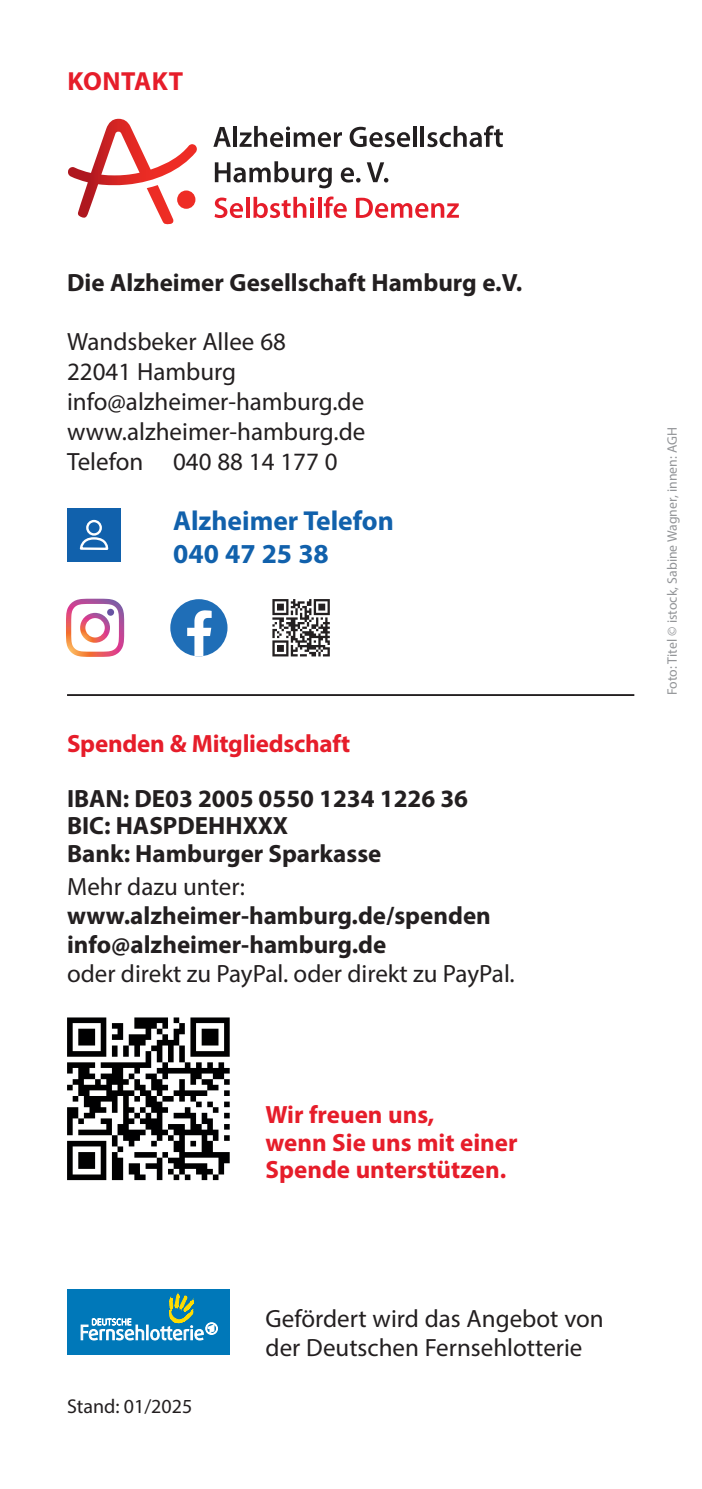
<style>
.page{position:relative;width:702px;height:1489px;background:#fff}
.page>*{position:absolute;margin:0;border:0;box-sizing:border-box;transform-origin:0 0}
.t1{font:700 27.5px/32.5px "Myriad Pro";color:#1161ac}
.t2{font:700 26.25px "Myriad Pro";letter-spacing:.02em;color:#e61d2a}
.t3{font:25px/30px "Myriad Pro";color:#231f20}
.t4{font:700 25px/27.5px "Myriad Pro";color:#231f20}
.t5{font:700 25px/27.5px "Myriad Pro";color:#e61d2a}
.t6{font:20px "Myriad Pro";color:#231f20}
.t7{font:13.75px "Myriad Pro";color:#939598}
</style>
<div class="page">
<hr style="left:67px;top:694px;width:567px;height:2px;background:#231f20">
<div style="left:67px;top:1288px;width:163px;height:66px;background:#0078b9"></div>
<svg style="left:81px;top:1294px;width:136px;height:45px"></svg>
<svg style="left:68px;top:119px;width:129px;height:106px"></svg>
<svg style="left:213px;top:127px;width:18px;height:20px"></svg>
<hr style="left:233px;top:126px;width:4px;height:21px;background:#231f20">
<svg style="left:239px;top:126px;width:103px;height:21px"></svg>
<svg style="left:349px;top:127px;width:61px;height:20px"></svg>
<hr style="left:413px;top:126px;width:3px;height:21px;background:#231f20">
<hr style="left:420px;top:126px;width:4px;height:21px;background:#231f20">
<svg style="left:427px;top:126px;width:76px;height:21px"></svg>
<svg style="left:215px;top:161px;width:173px;height:27px"></svg>
<svg style="left:214px;top:197px;width:29px;height:21px"></svg>
<hr style="left:246px;top:197px;width:3px;height:21px;background:#e61d2a">
<svg style="left:253px;top:197px;width:61px;height:21px"></svg>
<hr style="left:310px;top:203px;width:4px;height:15px;background:#e61d2a">
<hr style="left:318px;top:197px;width:3px;height:21px;background:#e61d2a">
<svg style="left:324px;top:196px;width:23px;height:22px"></svg>
<svg style="left:356px;top:198px;width:103px;height:20px"></svg>
<div style="left:67px;top:508px;width:54px;height:54px;background:#1161ac"></div>
<div style="left:86px;top:520px;width:16px;height:15px;border:2px solid #fff;border-radius:50%"></div>
<svg style="left:79px;top:537px;width:30px;height:13px"></svg>
<svg style="left:67px;top:1017px;width:163px;height:162px"></svg>
<svg style="left:272px;top:656px;width:58px;height:1px"></svg>
<svg style="left:272px;top:599px;width:58px;height:57px"></svg>
<div style="left:170px;top:599px;width:57px;height:57px;background:#1f6eb7;border-radius:50%"></div>
<svg style="left:187px;top:610px;width:25px;height:46px"></svg>
<svg style="left:66px;top:598px;width:58px;height:59px"></svg>
<div style="left:107px;top:608px;width:7px;height:7px;background:#6753a2;border-radius:50%"></div>
<p class="t2" style="left:67px;top:64px;width:117px">KONTAKT</p>
<p class="t4" style="left:67px;top:268px;width:457px">Die Alzheimer Gesellschaft Hamburg e.V.</p>
<p class="t3" style="left:67px;top:326px;width:300px">Wandsbeker Allee 68<br>22041 Hamburg info@alzheimer-hamburg.de www.alzheimer-hamburg.de<br>Telefon 040 88 14 177 0</p>
<p class="t1" style="left:173px;top:504px;width:222px">Alzheimer Telefon<br>040 47 25 38</p>
<p class="t5" style="left:67px;top:728px;width:285px">Spenden &amp; Mitgliedschaft</p>
<p class="t4" style="left:67px;top:783px;width:402px">IBAN: DE03 2005 0550 1234 1226 36<br>BIC: HASPDEHHXXX<br>Bank: Hamburger Sparkasse</p>
<p class="t3" style="left:67px;top:871px;width:179px">Mehr dazu unter:</p>
<p class="t4" style="left:67px;top:900px;width:425px;line-height:28.8px">www.alzheimer-hamburg.de/spenden info@alzheimer-hamburg.de</p>
<p class="t3" style="left:67px;top:957px;width:449px">oder direkt zu PayPal. oder direkt zu PayPal.</p>
<p class="t5" style="left:265px;top:1100px;width:253px">Wir freuen uns,<br>wenn Sie uns mit einer<br>Spende unterstützen.</p>
<p class="t6" style="left:67px;top:1393px;width:127px">Stand: 01/2025</p>
<p class="t3" style="left:265px;top:1303px;width:339px;line-height:28.8px">Gefördert wird das Angebot von der Deutschen Fernsehlotterie</p>
<p class="t7" style="left:663px;top:694px;width:269px;rotate:-90deg">Foto: Titel © istock, Sabine Wagner, innen: AGH</p>
</div>
